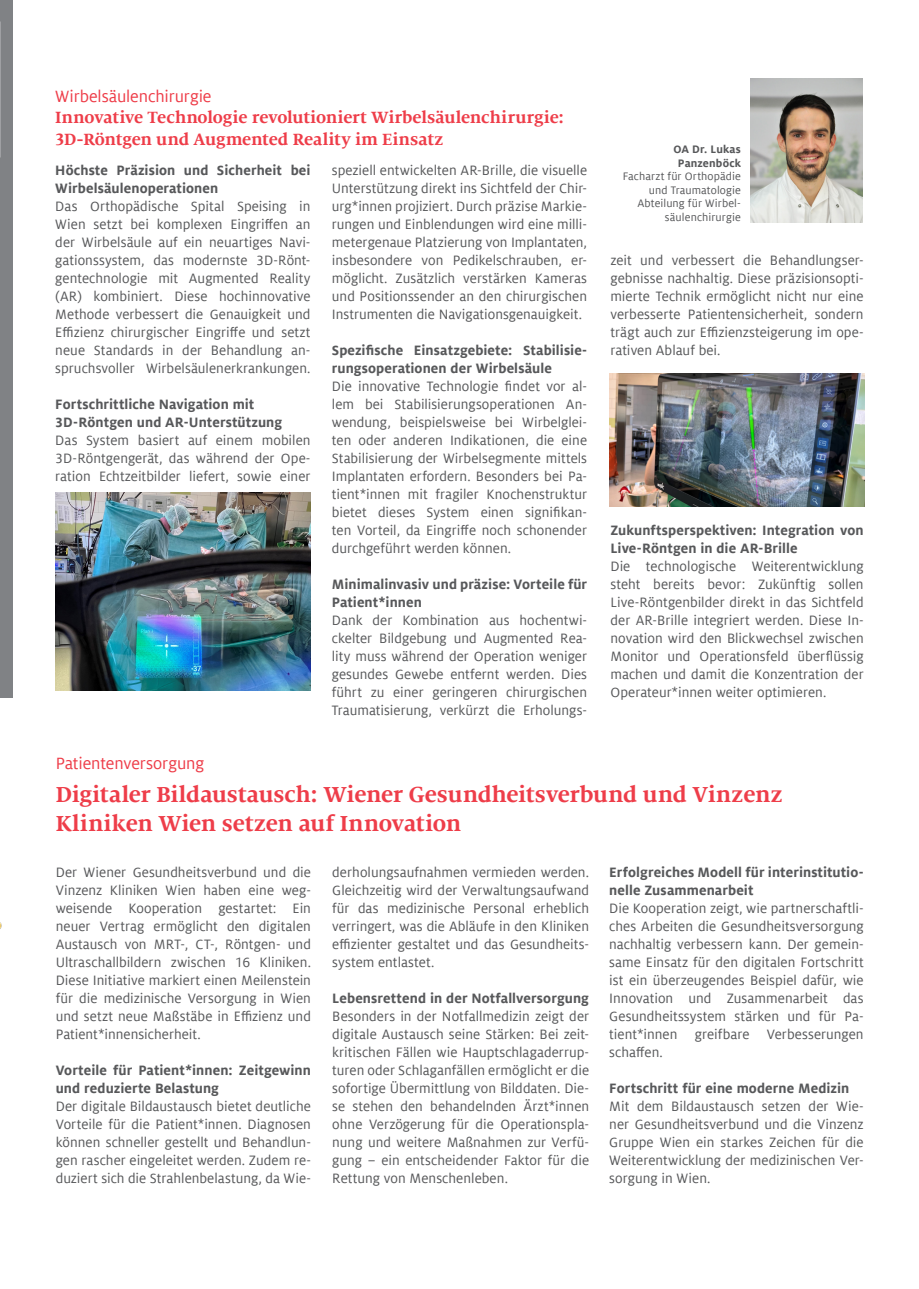
<style>
.page{position:relative;width:919px;height:1289px;background:#fff}
.page>*{position:absolute;margin:0;border:0;box-sizing:border-box;transform-origin:0 0}
.Titel_02_16pt{font:700 24px/28.8px "Milo Serif Offc Pro";letter-spacing:-.005em;color:#ee3d49}
.Titel_02_16pt-2{font:700 18px/21.6px "Milo Serif Offc Pro";letter-spacing:-.005em;color:#ee3d49}
.Titel_02_16pt-3{font:18px "Milo Offc Pro";letter-spacing:-.01em;color:#ee3d49}
.Kontakt_Box_7_5{font:15px/18px "Milo Offc Pro";color:#57585a;text-align:justify}
.Kontakt_Box_7_5-2{font:700 15px/18px "Milo Offc Pro";letter-spacing:.005em;color:#57585a}
.Kontakt_Box_7_5-3{font:12px/13.5px "Milo Offc Pro";letter-spacing:.01em;color:#57585a;text-align:right}
.s1{font-family:"Milo Offc Pro";font-weight:400}
.s2{font-weight:700}
</style>
<div class="page">
<div style="left:0;top:0;width:13px;height:697px;background:#808285"></div>
<img style="left:55px;top:492px;width:255px;height:198px">
<img style="left:750px;top:78px;width:112px;height:144px">
<img style="left:609px;top:374px;width:255px;height:132px">
<img style="left:0;top:922px;width:2px;height:7px">
<p class="Titel_02_16pt-2" style="left:55px;top:85px;width:510px"><span class="s1">Wirbelsäulenchirurgie<br></span>Innovative Technologie revolutioniert Wirbelsäulenchirurgie:<br>3D-Röntgen und Augmented Reality im Einsatz</p>
<p class="Kontakt_Box_7_5-2" style="left:55px;top:161px;width:257px">Höchste Präzision und Sicherheit bei<br>Wirbelsäulenoperationen</p>
<p class="Kontakt_Box_7_5" style="left:55px;top:197px;width:257px">Das Orthopädische Spital Speising in Wien setzt bei komplexen Eingriffen an der Wirbelsäule auf ein neuartiges Navi&shy;gationssystem, das modernste 3D-Rönt&shy;gentechnologie mit Augmented Reality (AR) kombiniert. Diese hochinnovative Methode verbessert die Genauigkeit und Effizienz chirurgischer Eingriffe und setzt neue Standards in der Behandlung an&shy;spruchsvoller Wirbelsäulenerkrankungen.</p>
<p class="Kontakt_Box_7_5-2" style="left:55px;top:395px;width:228px">Fortschrittliche Navigation mit<br>3D-Röntgen und AR-Unterstützung</p>
<p class="Kontakt_Box_7_5" style="left:55px;top:431px;width:257px">Das System basiert auf einem mobilen 3D-Röntgengerät, das während der Ope&shy;ration Echtzeitbilder liefert, sowie einer</p>
<p class="Kontakt_Box_7_5" style="left:332px;top:161px;width:257px">speziell entwickelten AR-Brille, die visuelle Unterstützung direkt ins Sichtfeld der Chir&shy;urg*innen projiziert. Durch präzise Markie&shy;rungen und Einblendungen wird eine milli&shy;metergenaue Platzierung von Implantaten, insbesondere von Pedikelschrauben, er&shy;möglicht. Zusätzlich verstärken Kameras und Positionssender an den chirurgischen Instrumenten die Navigationsgenauigkeit.</p>
<p class="Kontakt_Box_7_5-2" style="left:332px;top:341px;width:257px">Spezifische Einsatzgebiete: Stabilisie&shy;rungsoperationen der Wirbelsäule</p>
<p class="Kontakt_Box_7_5" style="left:332px;top:377px;width:257px">Die innovative Technologie findet vor al&shy;lem bei Stabilisierungsoperationen An&shy;wendung, beispielsweise bei Wirbelglei&shy;ten oder anderen Indikationen, die eine Stabilisierung der Wirbelsegmente mittels Implantaten erfordern. Besonders bei Pa&shy;tient*innen mit fragiler Knochenstruktur bietet dieses System einen signifikan&shy;ten Vorteil, da Eingriffe noch schonender durchgeführt werden können.</p>
<p class="Kontakt_Box_7_5-2" style="left:332px;top:575px;width:257px">Minimalinvasiv und präzise: Vorteile für<br>Patient*innen</p>
<p class="Kontakt_Box_7_5" style="left:332px;top:611px;width:257px">Dank der Kombination aus hochentwi&shy;ckelter Bildgebung und Augmented Rea&shy;lity muss während der Operation weniger gesundes Gewebe entfernt werden. Dies führt zu einer geringeren chirurgischen Traumatisierung, verkürzt die Erholungs-</p>
<p class="Kontakt_Box_7_5-3" style="left:622px;top:143px;width:120px"><span class="s2">OA Dr. Lukas<br>Panzenböck<br></span>Facharzt für Orthopädie und Traumatologie<br>Abteilung für Wirbel&shy;säulenchirurgie</p>
<p class="Kontakt_Box_7_5" style="left:610px;top:251px;width:255px">zeit und verbessert die Behandlungser&shy;gebnisse nachhaltig. Diese präzisionsopti&shy;mierte Technik ermöglicht nicht nur eine verbesserte Patientensicherheit, sondern trägt auch zur Effizienzsteigerung im ope&shy;rativen Ablauf bei.</p>
<p class="Kontakt_Box_7_5-2" style="left:610px;top:521px;width:255px">Zukunftsperspektiven: Integration von<br>Live-Röntgen in die AR-Brille</p>
<p class="Kontakt_Box_7_5" style="left:610px;top:557px;width:255px">Die technologische Weiterentwicklung steht bereits bevor: Zukünftig sollen Live-Röntgenbilder direkt in das Sichtfeld der AR-Brille integriert werden. Diese In&shy;novation wird den Blickwechsel zwischen Monitor und Operationsfeld überflüssig machen und damit die Konzentration der Operateur*innen weiter optimieren.</p>
<p class="Titel_02_16pt-3" style="left:56px;top:753px;width:150px">Patientenversorgung</p>
<p class="Titel_02_16pt" style="left:56px;top:780px;width:728px">Digitaler Bildaustausch: Wiener Gesundheitsverbund und Vinzenz<br>Kliniken Wien setzen auf Innovation</p>
<p class="Kontakt_Box_7_5-2" style="left:609px;top:863px;width:256px">Erfolgreiches Modell für interinstitutio&shy;nelle Zusammenarbeit</p>
<p class="Kontakt_Box_7_5" style="left:609px;top:899px;width:256px">Die Kooperation zeigt, wie partnerschaftli&shy;ches Arbeiten die Gesundheitsversorgung nachhaltig verbessern kann. Der gemein&shy;same Einsatz für den digitalen Fortschritt ist ein überzeugendes Beispiel dafür, wie Innovation und Zusammenarbeit das Gesundheitssystem stärken und für Pa&shy;tient*innen greifbare Verbesserungen schaffen.</p>
<p class="Kontakt_Box_7_5-2" style="left:609px;top:1079px;width:242px">Fortschritt für eine moderne Medizin</p>
<p class="Kontakt_Box_7_5" style="left:609px;top:1097px;width:256px">Mit dem Bildaustausch setzen der Wie&shy;ner Gesundheitsverbund und die Vinzenz Gruppe Wien ein starkes Zeichen für die Weiterentwicklung der medizinischen Ver&shy;sorgung in Wien.</p>
<p class="Kontakt_Box_7_5" style="left:332px;top:863px;width:258px">derholungsaufnahmen vermieden werden.<br>Gleichzeitig wird der Verwaltungsaufwand für das medizinische Personal erheblich verringert, was die Abläufe in den Kliniken effizienter gestaltet und das Gesundheits&shy;system entlastet.</p>
<p class="Kontakt_Box_7_5-2" style="left:332px;top:989px;width:258px">Lebensrettend in der Notfallversorgung</p>
<p class="Kontakt_Box_7_5" style="left:332px;top:1007px;width:258px">Besonders in der Notfallmedizin zeigt der digitale Austausch seine Stärken: Bei zeit&shy;kritischen Fällen wie Hauptschlagaderrup&shy;turen oder Schlaganfällen ermöglicht er die sofortige Übermittlung von Bilddaten. Die&shy;se stehen den behandelnden Ärzt*innen ohne Verzögerung für die Operationspla&shy;nung und weitere Maßnahmen zur Verfü&shy;gung – ein entscheidender Faktor für die Rettung von Menschenleben.</p>
<p class="Kontakt_Box_7_5" style="left:56px;top:863px;width:257px">Der Wiener Gesundheitsverbund und die Vinzenz Kliniken Wien haben eine weg&shy;weisende Kooperation gestartet: Ein neuer Vertrag ermöglicht den digitalen Austausch von MRT-, CT-, Röntgen- und Ultraschallbildern zwischen 16 Kliniken.<br>Diese Initiative markiert einen Meilenstein für die medizinische Versorgung in Wien und setzt neue Maßstäbe in Effizienz und Patient*innensicherheit.</p>
<p class="Kontakt_Box_7_5-2" style="left:56px;top:1061px;width:257px">Vorteile für Patient*innen: Zeitgewinn und reduzierte Belastung</p>
<p class="Kontakt_Box_7_5" style="left:56px;top:1097px;width:257px">Der digitale Bildaustausch bietet deutliche Vorteile für die Patient*innen. Diagnosen können schneller gestellt und Behandlun&shy;gen rascher eingeleitet werden. Zudem re&shy;duziert sich die Strahlenbelastung, da Wie-</p>
</div>
